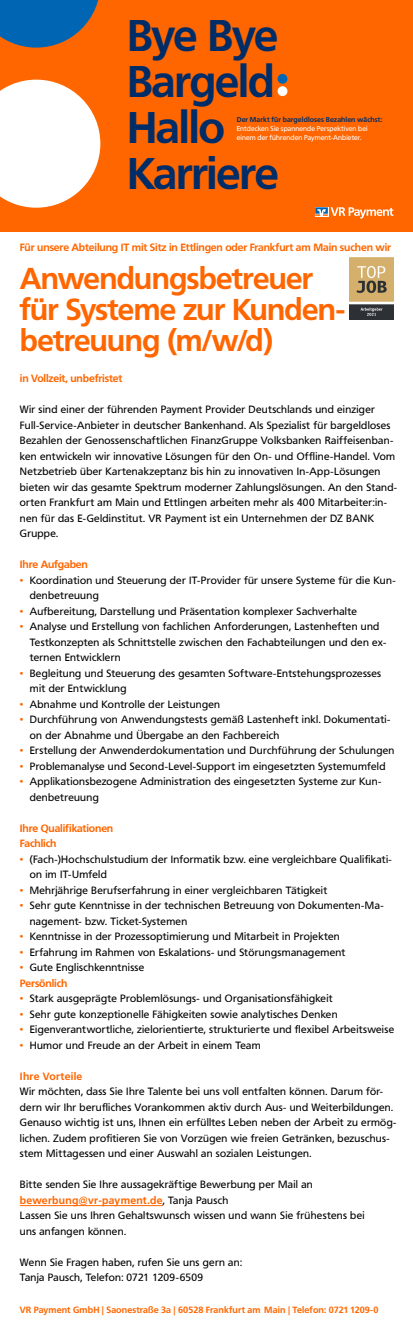
<style>
.page{position:relative;width:413px;height:1323px;background:#fff}
.page>*{position:absolute;margin:0;border:0;box-sizing:border-box;transform-origin:0 0}
.t1{font:700 44px/46px "Frutiger VR";letter-spacing:-.025em;color:#002d67}
.t2{font:700 30px/31px "Frutiger VR";letter-spacing:-.025em;color:#f60}
.t3{font:10.5px/15.5px "Frutiger VR";letter-spacing:.025em;color:#000}
.t4{font:700 10.5px/15.5px "Frutiger VR";letter-spacing:-.015em;color:#f60}
.t5{font:700 10.5px "Frutiger VR";letter-spacing:.025em;color:#f60}
.t6{font:700 9px "Frutiger VR";letter-spacing:.01em;color:#f60}
.t7{font:7px/9px "Frutiger VR";letter-spacing:.01em;color:#fff}
.t8{font:700 7px "Frutiger VR";letter-spacing:.015em;color:#002d67}
.s1{color:#f60}
.s2{font-weight:700;color:#f60}
</style>
<div class="page">
<hr style="left:20px;top:1205px;width:143px;height:1px;background:#f60">
<div style="left:0;top:0;width:412px;height:231px;background:#f60"></div>
<svg style="left:0;top:80px;width:100px;height:128px;background:#ffe7d7"></svg>
<svg style="left:0;top:0;width:99px;height:48px"></svg>
<svg style="left:315px;top:207px;width:78px;height:11px"></svg>
<div style="left:277px;top:86px;width:10px;height:10px;background:#fff;border-radius:50%"></div>
<div style="left:277px;top:74px;width:10px;height:10px;background:#0066b3;border-radius:50%"></div>
<img style="left:349px;top:257px;width:44px;height:62px">
<h1 class="t1" style="left:127px;top:13px;width:153px">Bye Bye<br>Bargeld<br>Hallo<br>Karriere</h1>
<p class="t8" style="left:236px;top:116px;width:147px">Der Markt für bargeldloses Bezahlen wächst:</p>
<p class="t7" style="left:236px;top:124px;width:132px">Entdecken Sie spannende Perspektiven bei einem der führenden Payment-Anbieter.</p>
<p class="t4" style="left:20px;top:240px;width:372px">Für unsere Abteilung IT mit Sitz in Ettlingen oder Frankfurt am Main suchen wir</p>
<h2 class="t2" style="left:20px;top:263px;width:327px">Anwendungsbetreuer für Systeme zur Kunden&shy;betreuung (m/w/d)</h2>
<p class="t4" style="left:20px;top:371px;width:104px">in Vollzeit, unbefristet</p>
<p class="t3" style="left:20px;top:402px;width:378px">Wir sind einer der führenden Payment Provider Deutschlands und einziger Full-Service-Anbieter in deutscher Bankenhand. Als Spezialist für bargeldloses Bezahlen der Genossenschaftlichen FinanzGruppe Volksbanken Raiffeisenban&shy;ken entwickeln wir innovative Lösungen für den On- und Offline-Handel. Vom Netzbetrieb über Kartenakzeptanz bis hin zu innovativen In-App-Lösungen bieten wir das gesamte Spektrum moderner Zahlungslösungen. An den Stand&shy;orten Frankfurt am Main und Ettlingen arbeiten mehr als 400 Mitarbeiter:in&shy;nen für das E-Geldinstitut. VR Payment ist ein Unternehmen der DZ BANK Gruppe.</p>
<p class="t4" style="left:20px;top:557px;width:69px">Ihre Aufgaben</p>
<p class="t3" style="left:30px;top:572px;width:367px;text-indent:-10px"><span class="s1">•</span> Koordination und Steuerung der IT-Provider für unsere Systeme für die Kun&shy;denbetreuung</p>
<p class="t3" style="left:20px;top:603px;width:338px"><span class="s1">•</span> Aufbereitung, Darstellung und Präsentation komplexer Sachverhalte</p>
<p class="t3" style="left:30px;top:619px;width:358px;text-indent:-10px"><span class="s1">•</span> Analyse und Erstellung von fachlichen Anforderungen, Lastenheften und<br>Testkonzepten als Schnittstelle zwischen den Fachabteilungen und den ex&shy;ternen Entwicklern</p>
<p class="t3" style="left:30px;top:665px;width:352px;text-indent:-10px"><span class="s1">•</span> Begleitung und Steuerung des gesamten Software-Entstehungsprozesses mit der Entwicklung</p>
<p class="t3" style="left:20px;top:696px;width:202px"><span class="s1">•</span> Abnahme und Kontrolle der Leistungen</p>
<p class="t3" style="left:30px;top:712px;width:362px;text-indent:-10px"><span class="s1">•</span> Durchführung von Anwendungstests gemäß Lastenheft inkl. Dokumentati&shy;on der Abnahme und Übergabe an den Fachbereich</p>
<p class="t3" style="left:20px;top:743px;width:376px"><span class="s1">•</span> Erstellung der Anwenderdokumentation und Durchführung der Schulungen</p>
<p class="t3" style="left:20px;top:758px;width:367px"><span class="s1">•</span> Problemanalyse und Second-Level-Support im eingesetzten Systemumfeld</p>
<p class="t3" style="left:30px;top:774px;width:353px;text-indent:-10px"><span class="s1">•</span> Applikationsbezogene Administration des eingesetzten Systeme zur Kun&shy;denbetreuung</p>
<p class="t4" style="left:20px;top:820px;width:95px">Ihre Qualifikationen<br>Fachlich</p>
<p class="t3" style="left:30px;top:851px;width:363px;text-indent:-10px"><span class="s1">•</span> (Fach-)Hochschulstudium der Informatik bzw. eine vergleichbare Qualifikati&shy;on im IT-Umfeld</p>
<p class="t3" style="left:20px;top:882px;width:309px"><span class="s1">•</span> Mehrjährige Berufserfahrung in einer vergleichbaren Tätigkeit</p>
<p class="t3" style="left:30px;top:898px;width:355px;text-indent:-10px"><span class="s1">•</span> Sehr gute Kenntnisse in der technischen Betreuung von Dokumenten-Ma&shy;nagement- bzw. Ticket-Systemen</p>
<p class="t3" style="left:20px;top:929px;width:321px"><span class="s1">•</span> Kenntnisse in der Prozessoptimierung und Mitarbeit in Projekten</p>
<p class="t3" style="left:20px;top:944px;width:327px"><span class="s1">•</span> Erfahrung im Rahmen von Eskalations- und Störungsmanagement</p>
<p class="t3" style="left:20px;top:960px;width:126px"><span class="s1">•</span> Gute Englischkenntnisse<br><span class="s2">Persönlich</span></p>
<p class="t3" style="left:20px;top:991px;width:314px"><span class="s1">•</span> Stark ausgeprägte Problemlösungs- und Organisationsfähigkeit</p>
<p class="t3" style="left:20px;top:1006px;width:319px"><span class="s1">•</span> Sehr gute konzeptionelle Fähigkeiten sowie analytisches Denken</p>
<p class="t3" style="left:20px;top:1022px;width:375px"><span class="s1">•</span> Eigenverantwortliche, zielorientierte, strukturierte und flexibel Arbeitsweise</p>
<p class="t3" style="left:20px;top:1037px;width:242px"><span class="s1">•</span> Humor und Freude an der Arbeit in einem Team</p>
<p class="t5" style="left:20px;top:1069px;width:64px">Ihre Vorteile</p>
<p class="t3" style="left:20px;top:1084px;width:378px">Wir möchten, dass Sie Ihre Talente bei uns voll entfalten können. Darum för&shy;dern wir Ihr berufliches Vorankommen aktiv durch Aus- und Weiterbildungen.<br>Genauso wichtig ist uns, Ihnen ein erfülltes Leben neben der Arbeit zu ermög&shy;lichen. Zudem profitieren Sie von Vorzügen wie freien Getränken, bezuschus&shy;stem Mittagessen und einer Auswahl an sozialen Leistungen.</p>
<p class="t3" style="left:20px;top:1177px;width:346px">Bitte senden Sie Ihre aussagekräftige Bewerbung per Mail an <span class="s2">bewerbung@vr-payment.de</span>, Tanja Pausch<br>Lassen Sie uns Ihren Gehaltswunsch wissen und wann Sie frühestens bei uns anfangen können.</p>
<p class="t3" style="left:20px;top:1254px;width:223px">Wenn Sie Fragen haben, rufen Sie uns gern an:<br>Tanja Pausch, Telefon: 0721 1209-6509</p>
<p class="t6" style="left:20px;top:1303px;width:360px">VR Payment GmbH | Saonestraße 3a | 60528 Frankfurt am Main | Telefon: 0721 1209-0</p>
</div>
